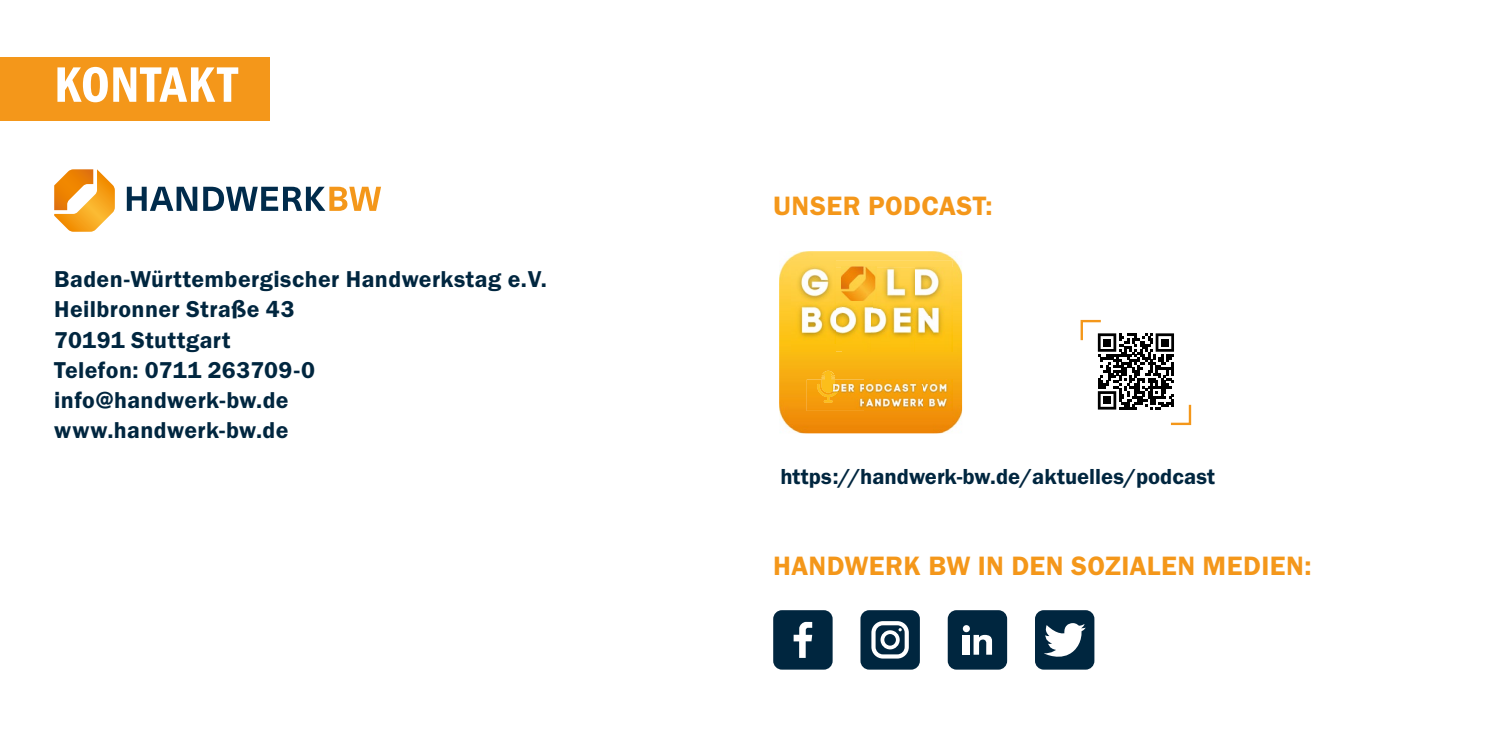
<style>
.page{position:relative;width:1489px;height:745px;background:#fff}
.page>*{position:absolute;margin:0;border:0;box-sizing:border-box;transform-origin:0 0}
.t1{font:51.5px "Franklin Gothic URW Con Dem";letter-spacing:.015em;color:#fff}
.t2{font:27.5px "Franklin Gothic URW Dem";letter-spacing:.015em;color:#f4971a}
.t3{font:23.75px/30px "Franklin Gothic URW Dem";letter-spacing:.015em;color:#00263f}
.t4{font:22.5px "Franklin Gothic URW Dem";color:#00263f}
</style>
<div class="page">
<div style="left:0;top:57px;width:269px;height:63px;background:#f4971a"></div>
<img style="left:779px;top:251px;width:183px;height:182px">
<img style="left:952px;top:267px;width:1px;height:84px">
<img style="left:791px;top:260px;width:44px;height:91px">
<img style="left:835px;top:260px;width:117px;height:7px">
<img style="left:835px;top:267px;width:7px;height:84px">
<img style="left:872px;top:267px;width:80px;height:84px">
<img style="left:842px;top:300px;width:30px;height:51px">
<img style="left:841px;top:267px;width:35px;height:33px">
<svg style="left:817px;top:370px;width:22px;height:9px"></svg>
<img style="left:806px;top:410px;width:138px;height:1px">
<img style="left:806px;top:379px;width:146px;height:31px">
<img style="left:817px;top:379px;width:22px;height:23px">
<div style="left:773px;top:609px;width:59px;height:60px;background:#00263f;border-radius:9px"></div>
<svg style="left:793px;top:621px;width:19px;height:36px"></svg>
<div style="left:1034px;top:609px;width:60px;height:60px;background:#00263f;border-radius:9px"></div>
<svg style="left:1044px;top:623px;width:41px;height:34px"></svg>
<div style="left:947px;top:609px;width:60px;height:60px;background:#00263f;border-radius:9px"></div>
<div style="left:962px;top:634px;width:7px;height:20px;background:#fff"></div>
<svg style="left:973px;top:634px;width:19px;height:20px"></svg>
<svg style="left:962px;top:624px;width:7px;height:7px"></svg>
<div style="left:860px;top:609px;width:59px;height:60px;background:#00263f;border-radius:9px"></div>
<svg style="left:871px;top:621px;width:37px;height:37px"></svg>
<svg style="left:127px;top:187px;width:70px;height:24px"></svg>
<svg style="left:203px;top:187px;width:178px;height:24px"></svg>
<svg style="left:54px;top:169px;width:61px;height:62px"></svg>
<svg style="left:1080px;top:319px;width:112px;height:107px"></svg>
<h1 class="t1" style="left:54px;top:50px;width:185px">KONTAKT</h1>
<p class="t3" style="left:54px;top:264px;width:494px">Baden-Württembergischer Handwerkstag e.V.<br>Heilbronner Straße 43<br>70191 Stuttgart<br>Telefon: 0711 263709-0 info@handwerk-bw.de<br>www.handwerk-bw.de</p>
<p class="t2" style="left:773px;top:189px;width:221px">UNSER PODCAST:</p>
<p class="t4" style="left:780px;top:462px;width:436px">https://handwerk-bw.de/aktuelles/podcast</p>
<p class="t2" style="left:773px;top:548px;width:540px">HANDWERK BW IN DEN SOZIALEN MEDIEN:</p>
</div>
